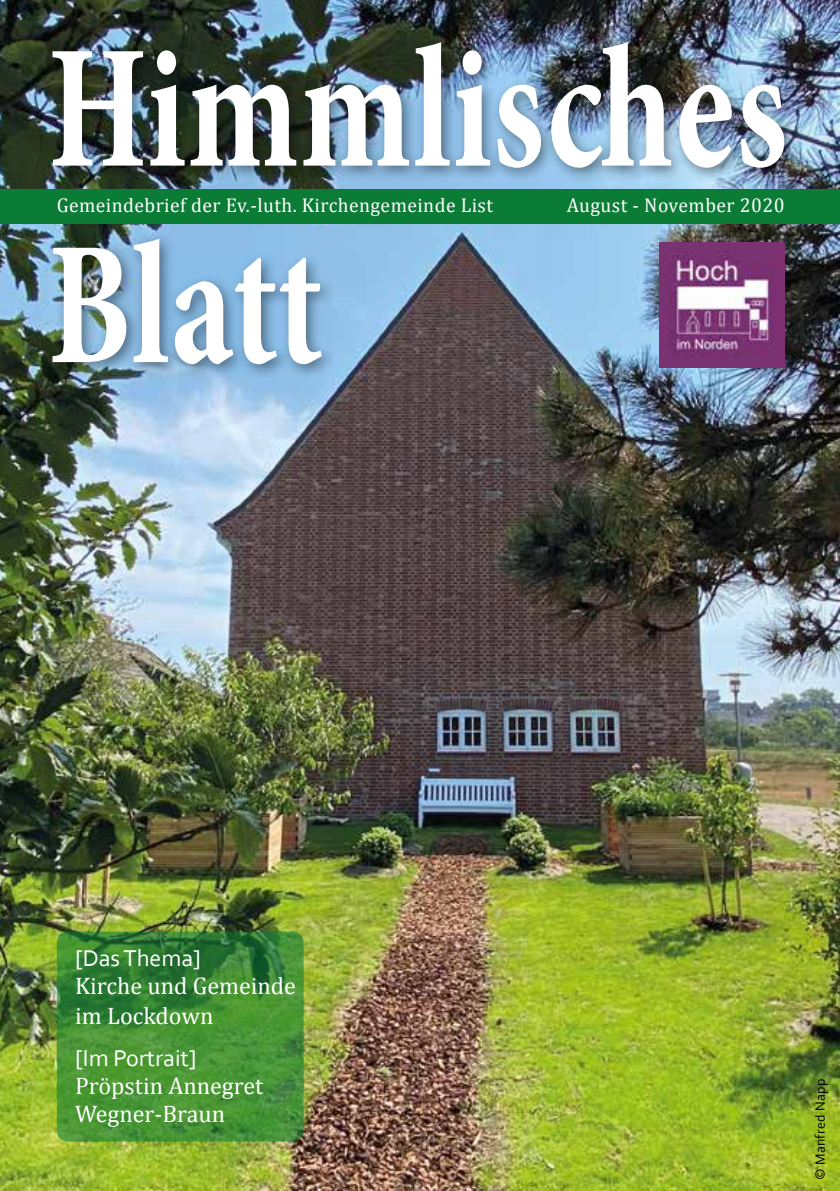
<style>
.page{position:relative;width:840px;height:1191px;background:#fff}
.page>*{position:absolute;margin:0;border:0;box-sizing:border-box;transform-origin:0 0}
.t1{font:700 condensed 178px/196.4px "Minion Pro";letter-spacing:.01em;color:#fff;scale:.8 1}
.t2{font:24px/30px "Cambria";color:#fff}
.t3{font:24px "Corbel";color:#fff}
.t4{font:20px "Cambria";letter-spacing:.02em;color:#fff}
.t5{font:14px "Corbel";letter-spacing:.02em;color:#000}
</style>
<div class="page">
<img style="left:0;top:0;width:839px;height:1191px">
<div style="left:45px;top:35px;width:754px;height:149px;background:#000;opacity:.45"></div>
<div style="left:45px;top:232px;width:292px;height:148px;background:#000;opacity:.45"></div>
<div style="left:0;top:189px;width:839px;height:34px;background:#0b7c35"></div>
<svg style="left:57px;top:931px;width:246px;height:210px;background:#408c34"></svg>
<img style="left:659px;top:242px;width:125px;height:125px">
<h1 class="t1" style="left:48px;top:10px;width:925px">Himmlisches<br>Blatt</h1>
<p class="t4" style="left:57px;top:194px;width:437px">Gemeindebrief der Ev.-luth. Kirchengemeinde List</p>
<p class="t4" style="left:566px;top:194px;width:219px">August - November 2020</p>
<p class="t3" style="left:75px;top:943px;width:127px">[Das Thema]</p>
<p class="t2" style="left:75px;top:971px;width:222px">Kirche und Gemeinde im Lockdown</p>
<p class="t3" style="left:75px;top:1043px;width:123px">[Im Portrait]</p>
<p class="t2" style="left:75px;top:1072px;width:189px;line-height:28px">Pröpstin Annegret<br>Wegner-Braun</p>
<p class="t5" style="left:811px;top:1180px;width:103px;rotate:-90deg">© Manfred Napp</p>
</div>
